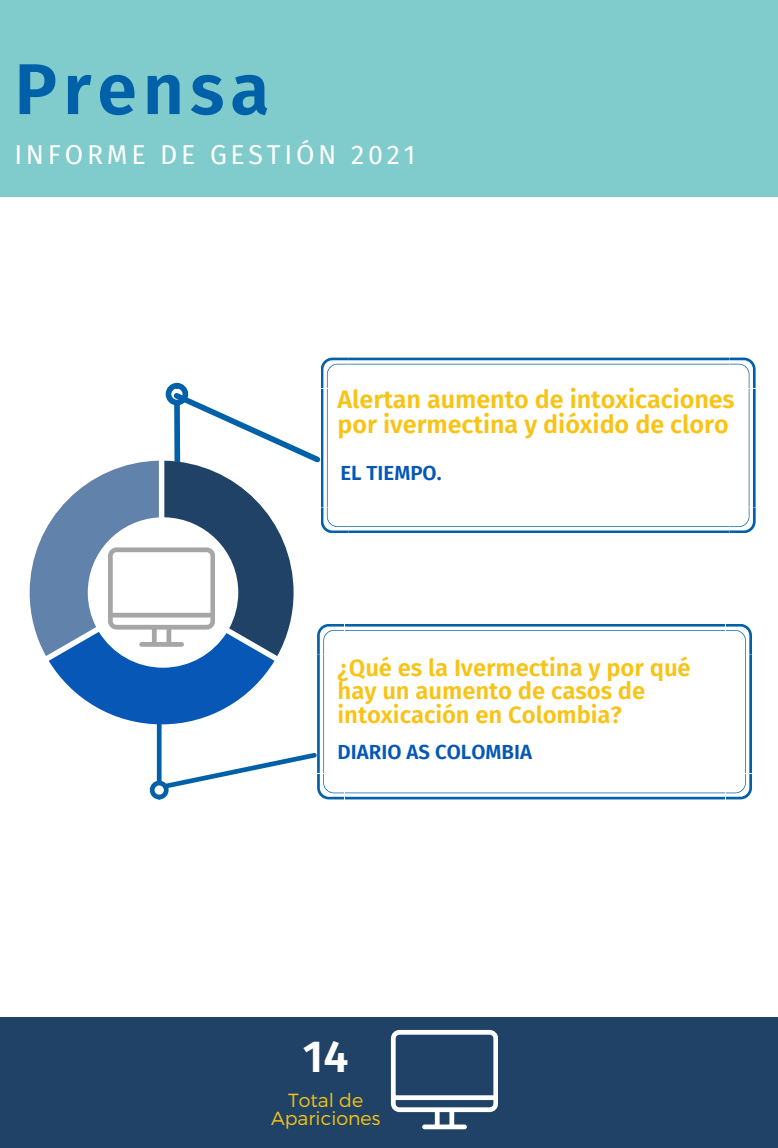
<style>
.page{position:relative;width:778px;height:1148px;background:#fff}
.page>*{position:absolute;margin:0;border:0;box-sizing:border-box;transform-origin:0 0}
.t1{font:600 71.88px "Fira Sans";letter-spacing:.08em;color:#0060a8}
.t2{font:600 45px "Fira Sans";color:#fff}
.t3{font:26.62px "Fira Sans";letter-spacing:.14em;color:#fff}
.t4{font:600 25px/24.4px "Fira Sans";color:#f9c316}
.t5{font:600 23.75px/23.5px "Fira Sans";color:#f9c316}
.t6{font:600 20.5px "Fira Sans";color:#0657b6}
.t7{font:300 19px/17.8px "Montserrat";color:#f9c316;text-align:center}
</style>
<div class="page">
<div style="left:0;top:0;width:777px;height:196px;background:#80cbcb"></div>
<div style="left:0;top:1017px;width:777px;height:130px;background:#1f4266"></div>
<div style="left:165px;top:383px;width:23px;height:22px;border:6px solid #0060a8;border-radius:50%"></div>
<hr style="left:157px;top:687px;width:4px;height:93px;background:#0060a8">
<div style="left:150px;top:780px;width:18px;height:19px;border:5px solid #0060a8;border-radius:50%"></div>
<svg style="left:160px;top:749px;width:157px;height:42px"></svg>
<svg style="left:30px;top:388px;width:290px;height:336px"></svg>
<svg style="left:320px;top:357px;width:435px;height:176px"></svg>
<svg style="left:317px;top:624px;width:434px;height:175px"></svg>
<svg style="left:391px;top:1029px;width:106px;height:100px"></svg>
<h3 class="t1" style="left:14px;top:47px;width:256px">Prensa</h3>
<h5 class="t3" style="left:14px;top:139px;width:402px">INFORME DE GESTIÓN 2021</h5>
<p class="t4" style="left:337px;top:388px;width:398px">Alertan aumento de intoxicaciones por ivermectina y dióxido de cloro</p>
<p class="t6" style="left:340px;top:460px;width:103px">EL TIEMPO.</p>
<h5 class="t5" style="left:337px;top:656px;width:354px">¿Qué es la Ivermectina y por qué hay un aumento de casos de intoxicación en Colombia?</h5>
<h4 class="t6" style="left:337px;top:739px;width:196px">DIARIO AS COLOMBIA</h4>
<h2 class="t2" style="left:303px;top:1029px;width:47px">14</h2>
<p class="t7" style="left:271px;top:1090px;width:111px">Total de<br>Apariciones</p>
</div>
